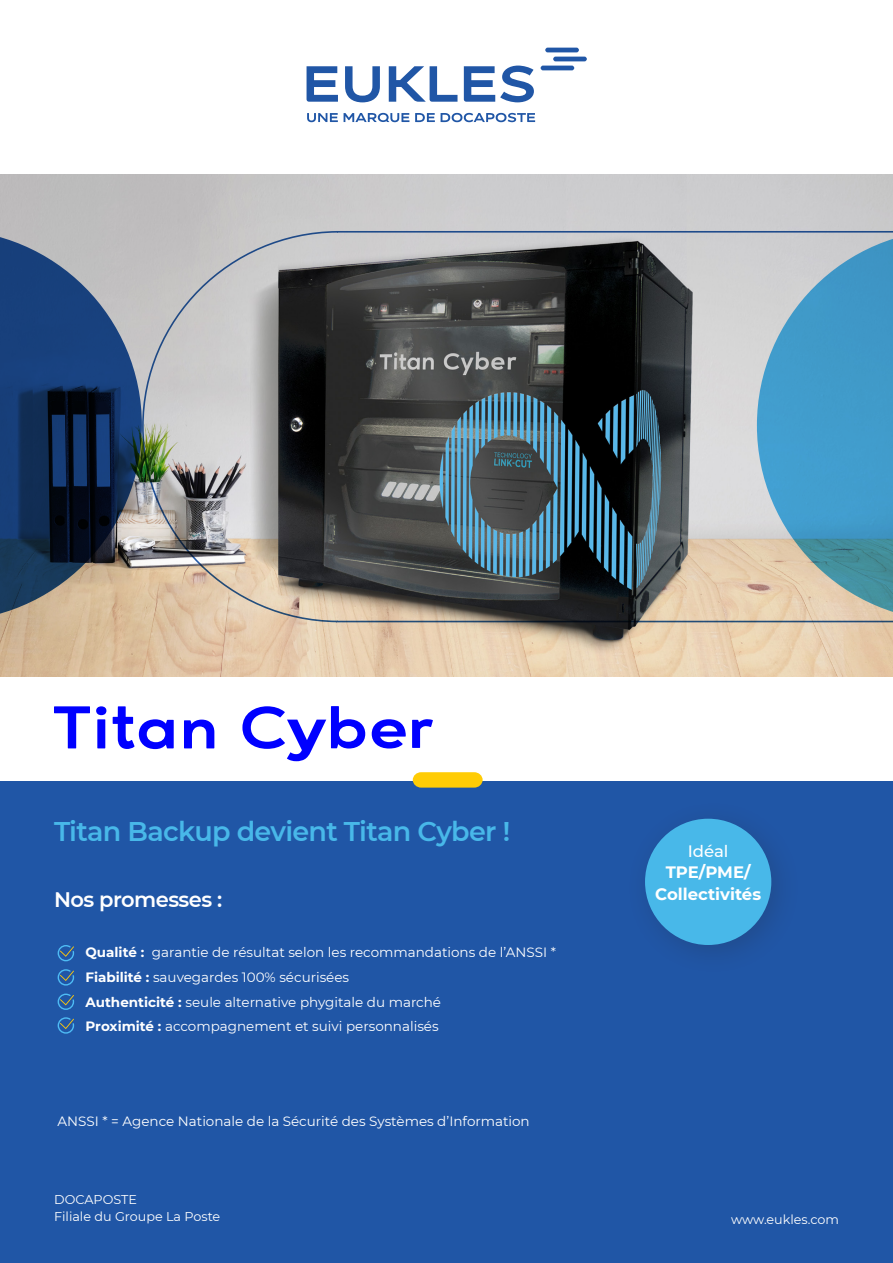
<style>
.page{position:relative;width:893px;height:1263px;background:#fff}
.page>*{position:absolute;margin:0;border:0;box-sizing:border-box;transform-origin:0 0}
.Titre_-_Page_de_Gard{font:600 27px "Montserrat";letter-spacing:-.025em;color:#48b8e9}
.Titre_-_Page_de_Gard-2{font:600 21px "Montserrat";letter-spacing:-.025em;color:#fff}
.Liste_-_Page_de_gard{font:700 16.5px "Montserrat";color:#fff}
.Liste_-_Page_de_gard-2{font:500 16.5px "Montserrat";color:#fff}
.Liste_-_Page_de_gard-3{font:13.5px "Montserrat";color:#fff}
.Mentions_bas_de_page{font:12.75px "Montserrat";color:#fff}
.s1{font-weight:700}
</style>
<div class="page">
<div style="left:0;top:781px;width:893px;height:482px;background:#2056a6"></div>
<img style="left:0;top:174px;width:893px;height:502px">
<hr style="left:541px;top:66px;width:33px;height:4px;background:#2056a6;border-radius:2px">
<hr style="left:553px;top:57px;width:34px;height:4px;background:#2056a6;border-radius:2px">
<hr style="left:545px;top:48px;width:34px;height:4px;background:#2056a6;border-radius:2px">
<svg style="left:307px;top:113px;width:31px;height:9px"></svg>
<svg style="left:344px;top:113px;width:65px;height:9px"></svg>
<svg style="left:415px;top:113px;width:20px;height:9px"></svg>
<svg style="left:441px;top:113px;width:94px;height:9px"></svg>
<svg style="left:307px;top:66px;width:31px;height:36px"></svg>
<svg style="left:345px;top:66px;width:35px;height:36px"></svg>
<svg style="left:389px;top:66px;width:68px;height:36px"></svg>
<svg style="left:464px;top:66px;width:70px;height:36px"></svg>
<svg style="left:57px;top:945px;width:18px;height:17px"></svg>
<svg style="left:57px;top:969px;width:18px;height:17px"></svg>
<svg style="left:57px;top:993px;width:18px;height:41px"></svg>
<div style="left:645px;top:819px;width:126px;height:126px;background:#48b8e9;border-radius:50%"></div>
<svg style="left:413px;top:772px;width:70px;height:16px"></svg>
<svg style="left:372px;top:719px;width:34px;height:29px"></svg>
<svg style="left:412px;top:719px;width:21px;height:29px"></svg>
<svg style="left:54px;top:706px;width:36px;height:42px"></svg>
<svg style="left:96px;top:706px;width:10px;height:42px"></svg>
<svg style="left:113px;top:706px;width:61px;height:43px"></svg>
<svg style="left:184px;top:720px;width:30px;height:28px"></svg>
<svg style="left:242px;top:706px;width:123px;height:55px"></svg>
<svg style="left:0;top:230px;width:141px;height:391px;background:#435672"></svg>
<svg style="left:141px;top:230px;width:752px;height:393px;background:#717576"></svg>
<svg style="left:757px;top:230px;width:136px;height:391px;background:#6da8c4"></svg>
<p class="Titre_-_Page_de_Gard" style="left:54px;top:812px;width:458px">Titan Backup devient Titan Cyber !</p>
<p class="Titre_-_Page_de_Gard-2" style="left:54px;top:885px;width:170px">Nos promesses :</p>
<p class="Liste_-_Page_de_gard-3" style="left:86px;top:943px;width:472px"><span class="s1">Qualité :</span> garantie de résultat selon les recommandations de l’ANSSI *</p>
<p class="Liste_-_Page_de_gard-3" style="left:86px;top:968px;width:265px"><span class="s1">Fiabilité :</span> sauvegardes 100% sécurisées</p>
<p class="Liste_-_Page_de_gard-3" style="left:86px;top:992px;width:357px"><span class="s1">Authenticité :</span> seule alternative phygitale du marché</p>
<p class="Liste_-_Page_de_gard-3" style="left:86px;top:1017px;width:355px"><span class="s1">Proximité :</span> accompagnement et suivi personnalisés</p>
<p class="Liste_-_Page_de_gard-3" style="left:58px;top:1112px;width:474px">ANSSI * = Agence Nationale de la Sécurité des Systèmes d’Information</p>
<p class="Mentions_bas_de_page" style="left:54px;top:1191px;width:84px">DOCAPOSTE</p>
<p class="Liste_-_Page_de_gard-2" style="left:688px;top:840px;width:42px">Idéal</p>
<p class="Liste_-_Page_de_gard" style="left:666px;top:860px;width:86px">TPE/PME/</p>
<p class="Liste_-_Page_de_gard" style="left:655px;top:882px;width:107px">Collectivités</p>
<p class="Mentions_bas_de_page" style="left:54px;top:1207px;width:168px">Filiale du Groupe La Poste</p>
<p class="Mentions_bas_de_page" style="left:731px;top:1210px;width:109px">www.eukles.com</p>
</div>
